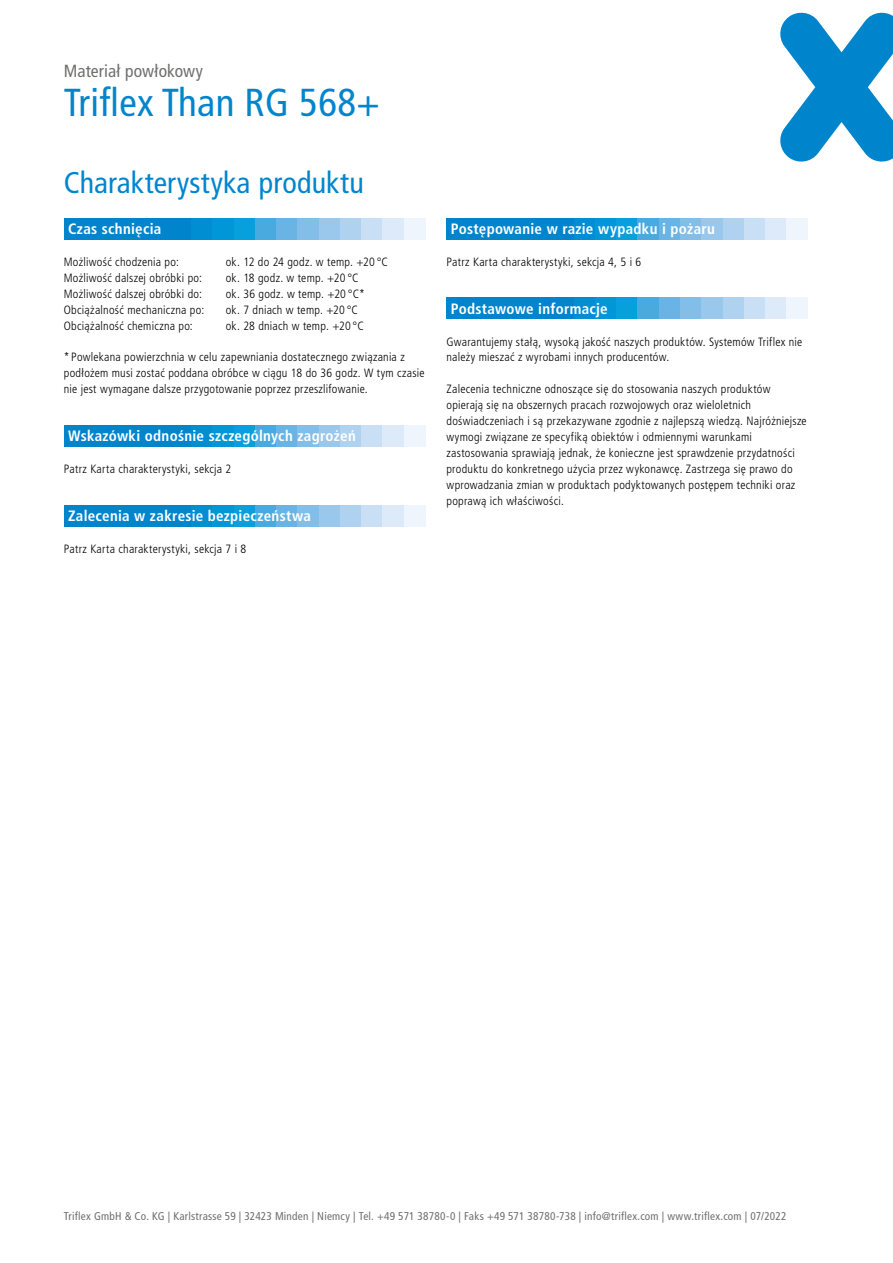
<style>
.page{position:relative;width:893px;height:1263px;background:#fff}
.page>*{position:absolute;margin:0;border:0;box-sizing:border-box;transform-origin:0 0}
.t1{font:condensed 39px "Frutiger LT Pro";letter-spacing:.01em;color:#0085cd}
.t2{font:condensed 30px "Frutiger LT Pro";letter-spacing:.005em;color:#0085cd}
.t3{font:condensed 17.55px "Frutiger LT Pro";letter-spacing:.005em;color:#6f6f6e}
.t4{font:700 condensed 15px "Frutiger LT Pro";letter-spacing:.02em;color:#fff}
.t5{font:300 condensed 12px/15.9px "Frutiger LT Pro";letter-spacing:.02em;color:#000}
.t6{font:condensed 11.25px "Frutiger LT Pro";letter-spacing:.02em;color:#6f6f6e}
</style>
<div class="page">
<svg style="left:780px;top:13px;width:113px;height:149px"></svg>
<div style="left:64px;top:218px;width:127px;height:21px;background:#0085cd"></div>
<div style="left:191px;top:218px;width:22px;height:21px;background:#008ed2"></div>
<div style="left:213px;top:218px;width:21px;height:21px;background:#0096d7"></div>
<div style="left:234px;top:218px;width:21px;height:21px;background:#08a0dc"></div>
<div style="left:255px;top:218px;width:21px;height:21px;background:#49aae0"></div>
<div style="left:276px;top:218px;width:22px;height:21px;background:#69b4e4"></div>
<div style="left:298px;top:218px;width:21px;height:21px;background:#83bee9"></div>
<div style="left:319px;top:218px;width:21px;height:21px;background:#9ac8ec"></div>
<div style="left:340px;top:218px;width:21px;height:21px;background:#afd2f0"></div>
<div style="left:361px;top:218px;width:22px;height:21px;background:#c8dff5"></div>
<div style="left:383px;top:218px;width:21px;height:21px;background:#dceaf9"></div>
<div style="left:404px;top:218px;width:21px;height:21px;background:#eef5fc"></div>
<div style="left:64px;top:425px;width:127px;height:21px;background:#0085cd"></div>
<div style="left:191px;top:425px;width:22px;height:21px;background:#008ed2"></div>
<div style="left:213px;top:425px;width:21px;height:21px;background:#0096d7"></div>
<div style="left:234px;top:425px;width:21px;height:21px;background:#08a0dc"></div>
<div style="left:255px;top:425px;width:21px;height:21px;background:#49aae0"></div>
<div style="left:276px;top:425px;width:22px;height:21px;background:#69b4e4"></div>
<div style="left:298px;top:425px;width:21px;height:21px;background:#83bee9"></div>
<div style="left:319px;top:425px;width:21px;height:21px;background:#9ac8ec"></div>
<div style="left:340px;top:425px;width:21px;height:21px;background:#afd2f0"></div>
<div style="left:361px;top:425px;width:22px;height:21px;background:#c8dff5"></div>
<div style="left:383px;top:425px;width:21px;height:21px;background:#dceaf9"></div>
<div style="left:404px;top:425px;width:21px;height:21px;background:#eef5fc"></div>
<div style="left:64px;top:505px;width:127px;height:21px;background:#0085cd"></div>
<div style="left:191px;top:505px;width:22px;height:21px;background:#008ed2"></div>
<div style="left:213px;top:505px;width:21px;height:21px;background:#0096d7"></div>
<div style="left:234px;top:505px;width:21px;height:21px;background:#08a0dc"></div>
<div style="left:255px;top:505px;width:21px;height:21px;background:#49aae0"></div>
<div style="left:276px;top:505px;width:22px;height:21px;background:#69b4e4"></div>
<div style="left:298px;top:505px;width:21px;height:21px;background:#83bee9"></div>
<div style="left:319px;top:505px;width:21px;height:21px;background:#9ac8ec"></div>
<div style="left:340px;top:505px;width:21px;height:21px;background:#afd2f0"></div>
<div style="left:361px;top:505px;width:22px;height:21px;background:#c8dff5"></div>
<div style="left:383px;top:505px;width:21px;height:21px;background:#dceaf9"></div>
<div style="left:404px;top:505px;width:21px;height:21px;background:#eef5fc"></div>
<div style="left:446px;top:218px;width:128px;height:21px;background:#0085cd"></div>
<div style="left:574px;top:218px;width:21px;height:21px;background:#008ed2"></div>
<div style="left:595px;top:218px;width:22px;height:21px;background:#0096d7"></div>
<div style="left:617px;top:218px;width:21px;height:21px;background:#08a0dc"></div>
<div style="left:638px;top:218px;width:21px;height:21px;background:#49aae0"></div>
<div style="left:659px;top:218px;width:21px;height:21px;background:#69b4e4"></div>
<div style="left:680px;top:218px;width:22px;height:21px;background:#83bee9"></div>
<div style="left:702px;top:218px;width:21px;height:21px;background:#9ac8ec"></div>
<div style="left:723px;top:218px;width:21px;height:21px;background:#afd2f0"></div>
<div style="left:744px;top:218px;width:21px;height:21px;background:#c8dff5"></div>
<div style="left:765px;top:218px;width:22px;height:21px;background:#dceaf9"></div>
<div style="left:787px;top:218px;width:21px;height:21px;background:#eef5fc"></div>
<div style="left:446px;top:298px;width:128px;height:21px;background:#0085cd"></div>
<div style="left:574px;top:298px;width:21px;height:21px;background:#008ed2"></div>
<div style="left:595px;top:298px;width:22px;height:21px;background:#0096d7"></div>
<div style="left:617px;top:298px;width:21px;height:21px;background:#08a0dc"></div>
<div style="left:638px;top:298px;width:21px;height:21px;background:#49aae0"></div>
<div style="left:659px;top:298px;width:21px;height:21px;background:#69b4e4"></div>
<div style="left:680px;top:298px;width:22px;height:21px;background:#83bee9"></div>
<div style="left:702px;top:298px;width:21px;height:21px;background:#9ac8ec"></div>
<div style="left:723px;top:298px;width:21px;height:21px;background:#afd2f0"></div>
<div style="left:744px;top:298px;width:21px;height:21px;background:#c8dff5"></div>
<div style="left:765px;top:298px;width:22px;height:21px;background:#dceaf9"></div>
<div style="left:787px;top:298px;width:21px;height:21px;background:#eef5fc"></div>
<h3 class="t3" style="left:64px;top:61px;width:141px">Materiał powłokowy</h3>
<h1 class="t1" style="left:64px;top:80px;width:318px">Triflex Than RG 568+</h1>
<h2 class="t2" style="left:64px;top:165px;width:302px">Charakterystyka produktu</h2>
<p class="t4" style="left:68px;top:220px;width:95px">Czas schnięcia</p>
<p class="t5" style="left:64px;top:254px;width:117px">Możliwość chodzenia po:</p>
<p class="t5" style="left:226px;top:254px;width:164px">ok. 12 do 24 godz. w temp. +20 °C</p>
<p class="t5" style="left:64px;top:270px;width:140px">Możliwość dalszej obróbki po:</p>
<p class="t5" style="left:226px;top:270px;width:134px">ok. 18 godz. w temp. +20 °C</p>
<p class="t5" style="left:64px;top:286px;width:140px">Możliwość dalszej obróbki do:</p>
<p class="t5" style="left:226px;top:286px;width:141px">ok. 36 godz. w temp. +20 °C*</p>
<p class="t5" style="left:64px;top:302px;width:142px">Obciążalność mechaniczna po:</p>
<p class="t5" style="left:226px;top:302px;width:134px">ok. 7 dniach w temp. +20 °C</p>
<p class="t5" style="left:64px;top:318px;width:131px">Obciążalność chemiczna po:</p>
<p class="t5" style="left:226px;top:318px;width:140px">ok. 28 dniach w temp. +20 °C</p>
<p class="t5" style="left:64px;top:349px;width:362px">* Powlekana powierzchnia w celu zapewniania dostatecznego związania z podłożem musi zostać poddana obróbce w ciągu 18 do 36 godz. W tym czasie nie jest wymagane dalsze przygotowanie poprzez przeszlifowanie.</p>
<p class="t4" style="left:68px;top:427px;width:289px">Wskazówki odnośnie szczególnych zagrożeń</p>
<p class="t5" style="left:64px;top:461px;width:169px">Patrz Karta charakterystyki, sekcja 2</p>
<p class="t4" style="left:68px;top:507px;width:244px">Zalecenia w zakresie bezpieczeństwa</p>
<p class="t5" style="left:64px;top:541px;width:184px">Patrz Karta charakterystyki, sekcja 7 i 8</p>
<p class="t4" style="left:451px;top:220px;width:266px">Postępowanie w razie wypadku i pożaru</p>
<p class="t5" style="left:446px;top:254px;width:196px">Patrz Karta charakterystyki, sekcja 4, 5 i 6</p>
<p class="t4" style="left:451px;top:299px;width:158px">Podstawowe informacje</p>
<p class="t5" style="left:446px;top:334px;width:357px">Gwarantujemy stałą, wysoką jakość naszych produktów. Systemów Triflex nie należy mieszać z wyrobami innych producentów.</p>
<p class="t5" style="left:446px;top:381px;width:362px">Zalecenia techniczne odnoszące się do stosowania naszych produktów opierają się na obszernych pracach rozwojowych oraz wieloletnich doświadczeniach i są przekazywane zgodnie z najlepszą wiedzą. Najróżniejsze wymogi związane ze specyfiką obiektów i odmiennymi warunkami zastosowania sprawiają jednak, że konieczne jest sprawdzenie przydatności produktu do konkretnego użycia przez wykonawcę. Zastrzega się prawo do wprowadzania zmian w produktach podyktowanych postępem techniki oraz poprawą ich właściwości.</p>
<p class="t6" style="left:64px;top:1210px;width:724px">Triflex GmbH &amp; Co. KG | Karlstrasse 59 | 32423 Minden | Niemcy | Tel. +49 571 38780-0 | Faks +49 571 38780-738 | info@triflex.com | www.triflex.com | 07/2022</p>
</div>
